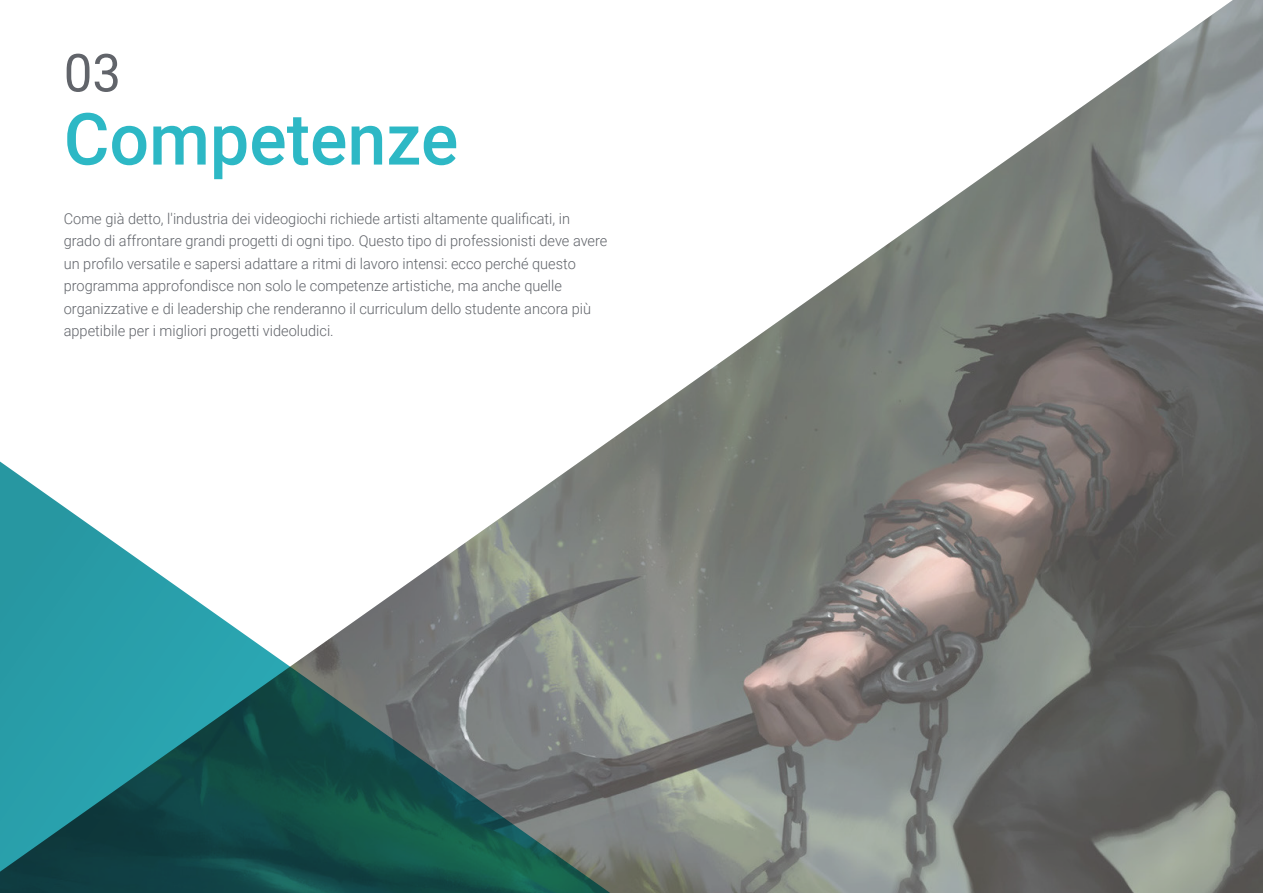
<style>
.page{position:relative;width:1263px;height:893px;background:#fff}
.page>*{position:absolute;margin:0;border:0;box-sizing:border-box;transform-origin:0 0}
.t1{font:500 72px "Roboto";color:#2db8c5}
.t2{font:52.5px "Roboto";color:#61646a}
.t3{font:300 15px/22.5px "Roboto";color:#61646a}
</style>
<div class="page">
<img style="left:602px;top:0;width:661px;height:893px">
<svg style="left:0;top:446px;width:640px;height:447px"></svg>
<h2 class="t2" style="left:64px;top:36px;width:59px">03</h2>
<h1 class="t1" style="left:64px;top:89px;width:396px">Competenze</h1>
<p class="t3" style="left:64px;top:207px;width:545px">Come già detto, l'industria dei videogiochi richiede artisti altamente qualificati, in grado di affrontare grandi progetti di ogni tipo. Questo tipo di professionisti deve avere un profilo versatile e sapersi adattare a ritmi di lavoro intensi: ecco perché questo programma approfondisce non solo le competenze artistiche, ma anche quelle organizzative e di leadership che renderanno il curriculum dello studente ancora più appetibile per i migliori progetti videoludici.</p>
</div>
